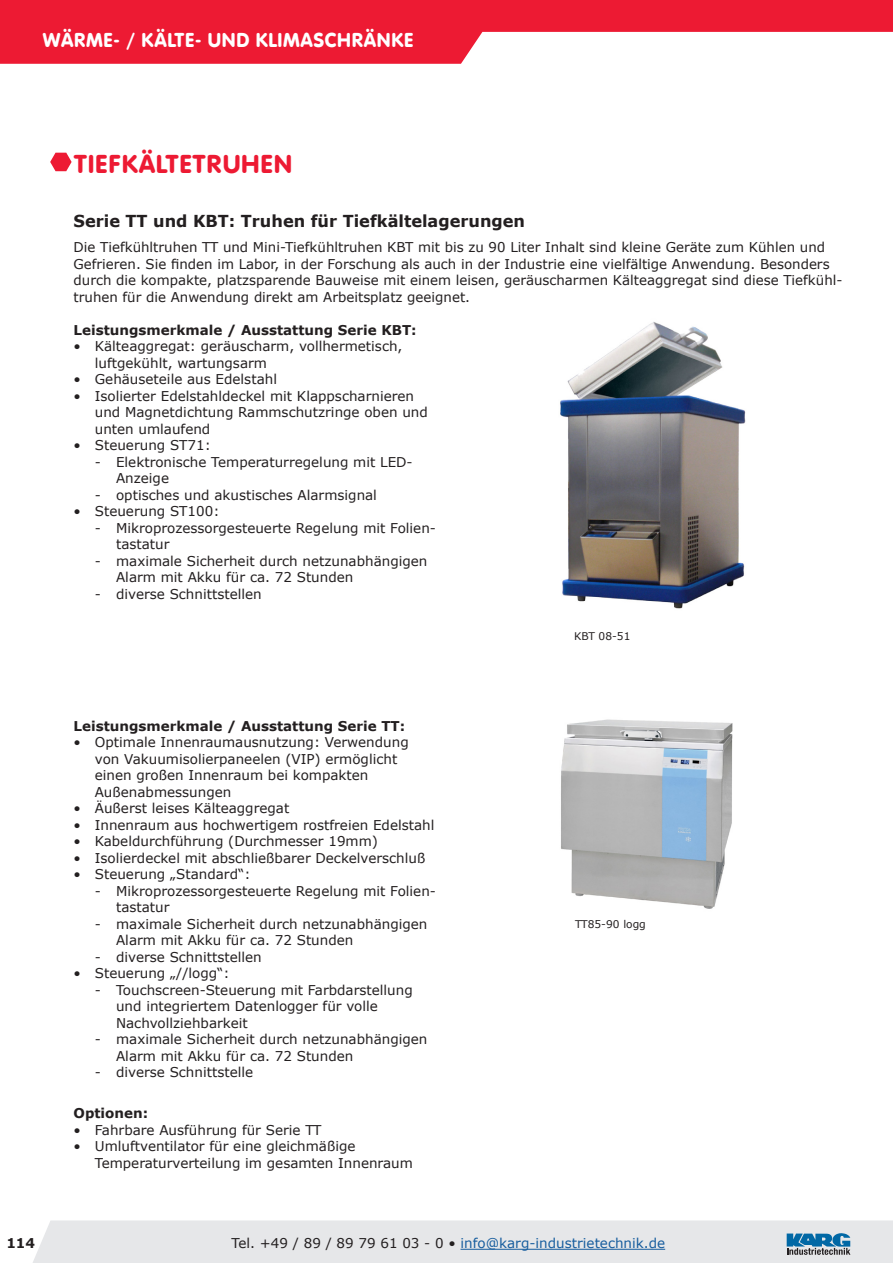
<style>
.page{position:relative;width:893px;height:1263px;background:#fff}
.page>*{position:absolute;margin:0;border:0;box-sizing:border-box;transform-origin:0 0}
._08_Produktheadline{font:27px "VAG Round";color:#ed1a33}
.t1{font:21px "VAG Round";color:#fff}
._08_Unterüberschrift{font:700 16.5px "Verdana";color:#231f20}
._08_Fließtext{font:13.5px/16.5px "Verdana";color:#231f20}
._08_Eigenschaften{font:700 13.5px "Verdana";color:#231f20}
.t2{font:13.5px "Verdana";color:#175d9e}
._08_Tabelleninhalt_l{font:10.65px "Verdana";color:#231f20}
.s1{color:#231f20}
</style>
<div class="page">
<svg style="left:50px;top:153px;width:22px;height:18px"></svg>
<svg style="left:0;top:0;width:893px;height:64px;fill:#ed1a33"></svg>
<svg style="left:33px;top:1220px;width:860px;height:43px;background:#e0e3e6"></svg>
<hr style="left:460px;top:1249px;width:205px;height:1px;background:#175d9e">
<img style="left:560px;top:322px;width:186px;height:287px">
<img style="left:561px;top:719px;width:172px;height:190px">
<h2 class="t1" style="left:43px;top:28px;width:373px">WÄRME- / KÄLTE- UND KLIMASCHRÄNKE</h2>
<p class="_08_Produktheadline" style="left:74px;top:149px;width:221px">TIEFKÄLTETRUHEN</p>
<p class="_08_Unterüberschrift" style="left:74px;top:210px;width:453px">Serie TT und KBT: Truhen für Tiefkältelagerungen</p>
<p class="_08_Fließtext" style="left:74px;top:239px;width:770px">Die Tiefkühltruhen TT und Mini-Tiefkühltruhen KBT mit bis zu 90 Liter Inhalt sind kleine Geräte zum Kühlen und Gefrieren. Sie finden im Labor, in der Forschung als auch in der Industrie eine vielfältige Anwendung. Besonders durch die kompakte, platzsparende Bauweise mit einem leisen, geräuscharmen Kälteaggregat sind diese Tiefkühl&shy;truhen für die Anwendung direkt am Arbeitsplatz geeignet.</p>
<p class="_08_Eigenschaften" style="left:74px;top:320px;width:345px">Leistungsmerkmale / Ausstattung Serie KBT:</p>
<p class="_08_Fließtext" style="left:95px;top:338px;width:309px;text-indent:-21px">• Kälteaggregat: geräuscharm, vollhermetisch, luftgekühlt, wartungsarm</p>
<p class="_08_Fließtext" style="left:74px;top:371px;width:205px">• Gehäuseteile aus Edelstahl</p>
<p class="_08_Fließtext" style="left:95px;top:387px;width:335px;text-indent:-21px">• Isolierter Edelstahldeckel mit Klappscharnieren und Magnetdichtung Rammschutzringe oben und unten umlaufend</p>
<p class="_08_Fließtext" style="left:74px;top:437px;width:139px">• Steuerung ST71:</p>
<p class="_08_Fließtext" style="left:116px;top:453px;width:298px;text-indent:-21px">- Elektronische Temperaturregelung mit LED-<br>Anzeige</p>
<p class="_08_Fließtext" style="left:95px;top:486px;width:284px">- optisches und akustisches Alarmsignal</p>
<p class="_08_Fließtext" style="left:74px;top:503px;width:147px">• Steuerung ST100:</p>
<p class="_08_Fließtext" style="left:116px;top:519px;width:321px;text-indent:-21px">- Mikroprozessorgesteuerte Regelung mit Folien&shy;tastatur</p>
<p class="_08_Fließtext" style="left:116px;top:552px;width:313px;text-indent:-21px">- maximale Sicherheit durch netzunabhängigen<br>Alarm mit Akku für ca. 72 Stunden</p>
<p class="_08_Fließtext" style="left:95px;top:585px;width:168px">- diverse Schnittstellen</p>
<p class="_08_Eigenschaften" style="left:74px;top:716px;width:333px">Leistungsmerkmale / Ausstattung Serie TT:</p>
<p class="_08_Fließtext" style="left:95px;top:734px;width:315px;text-indent:-21px">• Optimale Innenraumausnutzung: Verwendung von Vakuumisolierpaneelen (VIP) ermöglicht einen großen Innenraum bei kompakten Außenabmessungen</p>
<p class="_08_Fließtext" style="left:74px;top:800px;width:217px">• Äußerst leises Kälteaggregat</p>
<p class="_08_Fließtext" style="left:74px;top:816px;width:362px">• Innenraum aus hochwertigem rostfreien Edelstahl</p>
<p class="_08_Fließtext" style="left:74px;top:833px;width:306px">• Kabeldurchführung (Durchmesser 19mm)</p>
<p class="_08_Fließtext" style="left:74px;top:849px;width:353px">• Isolierdeckel mit abschließbarer Deckelverschluß</p>
<p class="_08_Fließtext" style="left:74px;top:866px;width:178px">• Steuerung „Standard“:</p>
<p class="_08_Fließtext" style="left:116px;top:882px;width:321px;text-indent:-21px">- Mikroprozessorgesteuerte Regelung mit Folien&shy;tastatur</p>
<p class="_08_Fließtext" style="left:116px;top:915px;width:313px;text-indent:-21px">- maximale Sicherheit durch netzunabhängigen<br>Alarm mit Akku für ca. 72 Stunden</p>
<p class="_08_Fließtext" style="left:95px;top:948px;width:168px">- diverse Schnittstellen</p>
<p class="_08_Fließtext" style="left:74px;top:965px;width:157px">• Steuerung „//logg“:</p>
<p class="_08_Fließtext" style="left:116px;top:981px;width:298px;text-indent:-21px">- Touchscreen-Steuerung mit Farbdarstellung und integriertem Datenlogger für volle<br>Nachvollziehbarkeit</p>
<p class="_08_Fließtext" style="left:116px;top:1031px;width:313px;text-indent:-21px">- maximale Sicherheit durch netzunabhängigen<br>Alarm mit Akku für ca. 72 Stunden</p>
<p class="_08_Fließtext" style="left:95px;top:1064px;width:160px">- diverse Schnittstelle</p>
<p class="_08_Eigenschaften" style="left:74px;top:1104px;width:76px">Optionen:</p>
<p class="_08_Fließtext" style="left:74px;top:1122px;width:249px">• Fahrbare Ausführung für Serie TT</p>
<p class="_08_Fließtext" style="left:95px;top:1138px;width:320px;text-indent:-21px">• Umluftventilator für eine gleichmäßige<br>Temperaturverteilung im gesamten Innenraum</p>
<p class="_08_Tabelleninhalt_l" style="left:574px;top:628px;width:58px">KBT 08-51</p>
<p class="_08_Tabelleninhalt_l" style="left:575px;top:916px;width:72px">TT85-90 logg</p>
<p class="_08_Eigenschaften" style="left:6px;top:1233px;width:30px">114</p>
<p class="t2" style="left:232px;top:1234px;width:435px"><span class="s1">Tel. +49 / 89 / 89 79 61 03 - 0 •</span> info@karg-industrietechnik.de</p>
</div>
